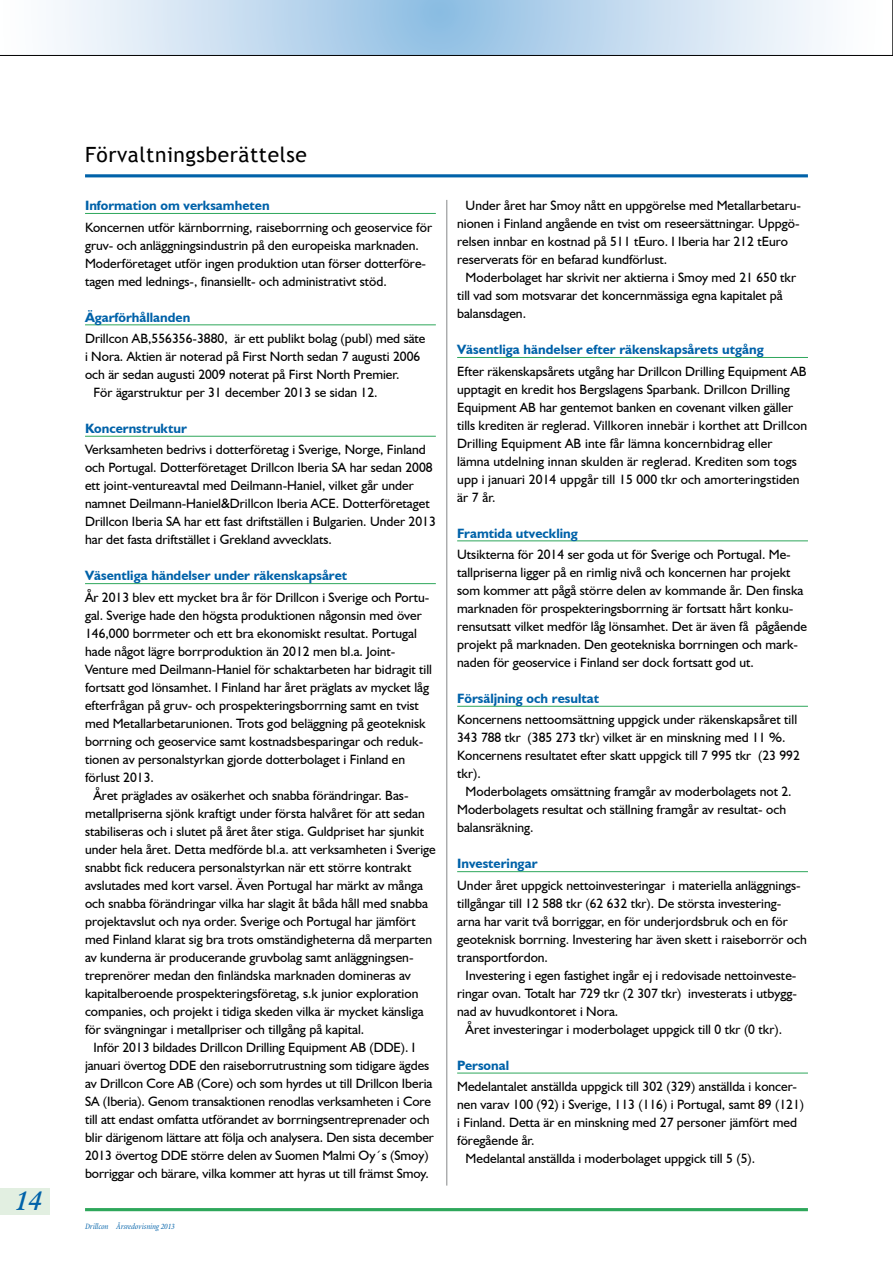
<style>
.page{position:relative;width:893px;height:1263px;background:#fff}
.page>*{position:absolute;margin:0;border:0;box-sizing:border-box;transform-origin:0 0}
.t1{font:italic 700 27px "Original Garamond BT";color:#0062a9}
.t2{font:21px "Trebuchet MS";letter-spacing:.025em;color:#000}
.t3{font:13.5px/18px "Humanist 521 BT";color:#000}
.t4{font:700 13.5px "Humanist 521 BT";color:#0062a9}
.t5{font:italic condensed 8.25px "Minion";letter-spacing:-.005em;color:#0062a9}
</style>
<div class="page">
<svg style="left:0;top:0;width:893px;height:56px"></svg>
<div style="left:0;top:1188px;width:50px;height:26px;background:#e2efe1"></div>
<hr style="left:85px;top:213px;width:351px;height:1px;background:#2ea75b">
<hr style="left:85px;top:325px;width:351px;height:1px;background:#2ea75b">
<hr style="left:85px;top:436px;width:351px;height:1px;background:#2ea75b">
<hr style="left:85px;top:583px;width:351px;height:1px;background:#2ea75b">
<hr style="left:457px;top:357px;width:351px;height:1px;background:#2ea75b">
<hr style="left:457px;top:541px;width:351px;height:1px;background:#2ea75b">
<hr style="left:457px;top:706px;width:351px;height:1px;background:#2ea75b">
<hr style="left:457px;top:871px;width:351px;height:1px;background:#2ea75b">
<hr style="left:457px;top:1073px;width:351px;height:1px;background:#2ea75b">
<hr style="left:447px;top:200px;width:1px;height:985px;background:#87888a">
<hr style="left:85px;top:174px;width:723px;height:3px;background:#0062a9">
<hr style="left:85px;top:1208px;width:723px;height:3px;background:#2ea75b">
<h1 class="t1" style="left:15px;top:1184px;width:28px">14</h1>
<h2 class="t2" style="left:85px;top:141px;width:223px">Förvaltningsberättelse</h2>
<p class="t4" style="left:85px;top:197px;width:186px">Information om verksamheten</p>
<p class="t3" style="left:85px;top:218px;width:349px">Koncernen utför kärnborrning, raiseborrning och geoservice för gruv- och anläggningsindustrin på den europeiska marknaden.<br>Moderföretaget utför ingen produktion utan förser dotterföre&shy;tagen med lednings-, finansiellt- och administrativt stöd.</p>
<p class="t4" style="left:85px;top:308px;width:107px">Ägarförhållanden</p>
<p class="t3" style="left:85px;top:329px;width:342px">Drillcon AB,556356-3880, är ett publikt bolag (publ) med säte</p>
<p class="t3" style="left:85px;top:347px;width:337px">i Nora. Aktien är noterad på First North sedan 7 augusti 2006</p>
<p class="t3" style="left:85px;top:365px;width:316px">och är sedan augusti 2009 noterat på First North Premier.</p>
<p class="t3" style="left:94px;top:383px;width:286px">För ägarstruktur per 31 december 2013 se sidan 12.</p>
<p class="t4" style="left:85px;top:420px;width:103px">Koncernstruktur</p>
<p class="t3" style="left:85px;top:440px;width:352px">Verksamheten bedrivs i dotterföretag i Sverige, Norge, Finland och Portugal. Dotterföretaget Drillcon Iberia SA har sedan 2008 ett joint-ventureavtal med Deilmann-Haniel, vilket går under namnet Deilmann-Haniel&amp;Drillcon Iberia ACE. Dotterföretaget Drillcon Iberia SA har ett fast driftställen i Bulgarien. Under 2013 har det fasta driftstället i Grekland avvecklats.</p>
<p class="t4" style="left:85px;top:567px;width:264px">Väsentliga händelser under räkenskapsåret</p>
<p class="t3" style="left:85px;top:588px;width:346px">År 2013 blev ett mycket bra år för Drillcon i Sverige och Portu-</p>
<p class="t3" style="left:85px;top:606px;width:338px">gal. Sverige hade den högsta produktionen någonsin med över</p>
<p class="t3" style="left:85px;top:624px;width:333px">146,000 borrmeter och ett bra ekonomiskt resultat. Portugal</p>
<p class="t3" style="left:85px;top:642px;width:312px">hade något lägre borrproduktion än 2012 men bl.a. Joint-</p>
<p class="t3" style="left:85px;top:660px;width:349px">Venture med Deilmann-Haniel för schaktarbeten har bidragit till</p>
<p class="t3" style="left:85px;top:678px;width:346px">fortsatt god lönsamhet. I Finland har året präglats av mycket låg</p>
<p class="t3" style="left:85px;top:696px;width:335px">efterfrågan på gruv- och prospekteringsborrning samt en tvist</p>
<p class="t3" style="left:85px;top:714px;width:342px">med Metallarbetarunionen. Trots god beläggning på geoteknisk</p>
<p class="t3" style="left:85px;top:732px;width:340px">borrning och geoservice samt kostnadsbesparingar och reduk-</p>
<p class="t3" style="left:85px;top:750px;width:322px">tionen av personalstyrkan gjorde dotterbolaget i Finland en</p>
<p class="t3" style="left:85px;top:768px;width:70px">förlust 2013.</p>
<p class="t3" style="left:94px;top:786px;width:317px">Året präglades av osäkerhet och snabba förändringar. Bas-</p>
<p class="t3" style="left:85px;top:804px;width:341px">metallpriserna sjönk kraftigt under första halvåret för att sedan</p>
<p class="t3" style="left:85px;top:822px;width:341px">stabiliseras och i slutet på året åter stiga. Guldpriset har sjunkit</p>
<p class="t3" style="left:85px;top:840px;width:352px">under hela året. Detta medförde bl.a. att verksamheten i Sverige</p>
<p class="t3" style="left:85px;top:858px;width:328px">snabbt fick reducera personalstyrkan när ett större kontrakt</p>
<p class="t3" style="left:85px;top:876px;width:340px">avslutades med kort varsel. Även Portugal har märkt av många</p>
<p class="t3" style="left:85px;top:894px;width:345px">och snabba förändringar vilka har slagit åt båda håll med snabba</p>
<p class="t3" style="left:85px;top:912px;width:332px">projektavslut och nya order. Sverige och Portugal har jämfört</p>
<p class="t3" style="left:85px;top:930px;width:349px">med Finland klarat sig bra trots omständigheterna då merparten</p>
<p class="t3" style="left:85px;top:948px;width:330px">av kunderna är producerande gruvbolag samt anläggningsen-</p>
<p class="t3" style="left:85px;top:966px;width:327px">treprenörer medan den finländska marknaden domineras av</p>
<p class="t3" style="left:85px;top:984px;width:335px">kapitalberoende prospekteringsföretag, s.k junior exploration</p>
<p class="t3" style="left:85px;top:1002px;width:340px">companies, och projekt i tidiga skeden vilka är mycket känsliga</p>
<p class="t3" style="left:85px;top:1020px;width:281px">för svängningar i metallpriser och tillgång på kapital.</p>
<p class="t3" style="left:94px;top:1038px;width:323px">Inför 2013 bildades Drillcon Drilling Equipment AB (DDE). I</p>
<p class="t3" style="left:85px;top:1056px;width:346px">januari övertog DDE den raiseborrutrustning som tidigare ägdes</p>
<p class="t3" style="left:85px;top:1074px;width:349px">av Drillcon Core AB (Core) och som hyrdes ut till Drillcon Iberia</p>
<p class="t3" style="left:85px;top:1092px;width:348px">SA (Iberia). Genom transaktionen renodlas verksamheten i Core</p>
<p class="t3" style="left:85px;top:1110px;width:346px">till att endast omfatta utförandet av borrningsentreprenader och</p>
<p class="t3" style="left:85px;top:1128px;width:350px">blir därigenom lättare att följa och analysera. Den sista december</p>
<p class="t3" style="left:85px;top:1146px;width:345px">2013 övertog DDE större delen av Suomen Malmi Oy´s (Smoy)</p>
<p class="t3" style="left:85px;top:1164px;width:345px">borriggar och bärare, vilka kommer att hyras ut till främst Smoy.</p>
<p class="t5" style="left:85px;top:1222px;width:91px">Drillcon Årsredovisning 2013</p>
<p class="t3" style="left:457px;top:196px;width:345px;text-indent:8px">Under året har Smoy nått en uppgörelse med Metallarbetaru&shy;nionen i Finland angående en tvist om reseersättningar. Uppgö&shy;relsen innbar en kostnad på 511 tEuro. I Iberia har 212 tEuro reserverats för en befarad kundförlust.</p>
<p class="t3" style="left:457px;top:268px;width:340px;text-indent:8px">Moderbolaget har skrivit ner aktierna i Smoy med 21 650 tkr till vad som motsvarar det koncernmässiga egna kapitalet på balansdagen.</p>
<p class="t4" style="left:457px;top:341px;width:308px">Väsentliga händelser efter räkenskapsårets utgång</p>
<p class="t3" style="left:457px;top:362px;width:352px">Efter räkenskapsårets utgång har Drillcon Drilling Equipment AB upptagit en kredit hos Bergslagens Sparbank. Drillcon Drilling Equipment AB har gentemot banken en covenant vilken gäller tills krediten är reglerad. Villkoren innebär i korthet att Drillcon Drilling Equipment AB inte får lämna koncernbidrag eller lämna utdelning innan skulden är reglerad. Krediten som togs upp i januari 2014 uppgår till 15 000 tkr och amorteringstiden är 7 år.</p>
<p class="t4" style="left:457px;top:524px;width:122px">Framtida utveckling</p>
<p class="t3" style="left:457px;top:545px;width:351px">Utsikterna för 2014 ser goda ut för Sverige och Portugal. Me&shy;tallpriserna ligger på en rimlig nivå och koncernen har projekt som kommer att pågå större delen av kommande år. Den finska marknaden för prospekteringsborrning är fortsatt hårt konku&shy;rensutsatt vilket medför låg lönsamhet. Det är även få pågående projekt på marknaden. Den geotekniska borrningen och mark&shy;naden för geoservice i Finland ser dock fortsatt god ut.</p>
<p class="t4" style="left:457px;top:690px;width:143px">Försäljning och resultat</p>
<p class="t3" style="left:457px;top:710px;width:344px">Koncernens nettoomsättning uppgick under räkenskapsåret till 343 788 tkr (385 273 tkr) vilket är en minskning med 11 %.<br>Koncernens resultatet efter skatt uppgick till 7 995 tkr (23 992 tkr).</p>
<p class="t3" style="left:457px;top:782px;width:336px;text-indent:8px">Moderbolagets omsättning framgår av moderbolagets not 2.<br>Moderbolagets resultat och ställning framgår av resultat- och balansräkning.</p>
<p class="t4" style="left:457px;top:855px;width:82px">Investeringar</p>
<p class="t3" style="left:457px;top:876px;width:351px">Under året uppgick nettoinvesteringar i materiella anläggnings&shy;tillgångar till 12 588 tkr (62 632 tkr). De största investering&shy;arna har varit två borriggar, en för underjordsbruk och en för geoteknisk borrning. Investering har även skett i raiseborrör och transportfordon.</p>
<p class="t3" style="left:457px;top:966px;width:341px;text-align:justify;text-indent:8px">Investering i egen fastighet ingår ej i redovisade nettoinveste&shy;ringar ovan. Totalt har 729 tkr (2 307 tkr) investerats i utbygg&shy;nad av huvudkontoret i Nora.</p>
<p class="t3" style="left:466px;top:1020px;width:318px">Året investeringar i moderbolaget uppgick till 0 tkr (0 tkr).</p>
<p class="t4" style="left:457px;top:1056px;width:53px">Personal</p>
<p class="t3" style="left:457px;top:1077px;width:341px">Medelantalet anställda uppgick till 302 (329) anställda i koncer-</p>
<p class="t3" style="left:457px;top:1095px;width:348px">nen varav 100 (92) i Sverige, 113 (116) i Portugal, samt 89 (121)</p>
<p class="t3" style="left:457px;top:1113px;width:341px">i Finland. Detta är en minskning med 27 personer jämfört med</p>
<p class="t3" style="left:457px;top:1131px;width:79px">föregående år.</p>
<p class="t3" style="left:466px;top:1149px;width:291px">Medelantal anställda i moderbolaget uppgick till 5 (5).</p>
</div>
